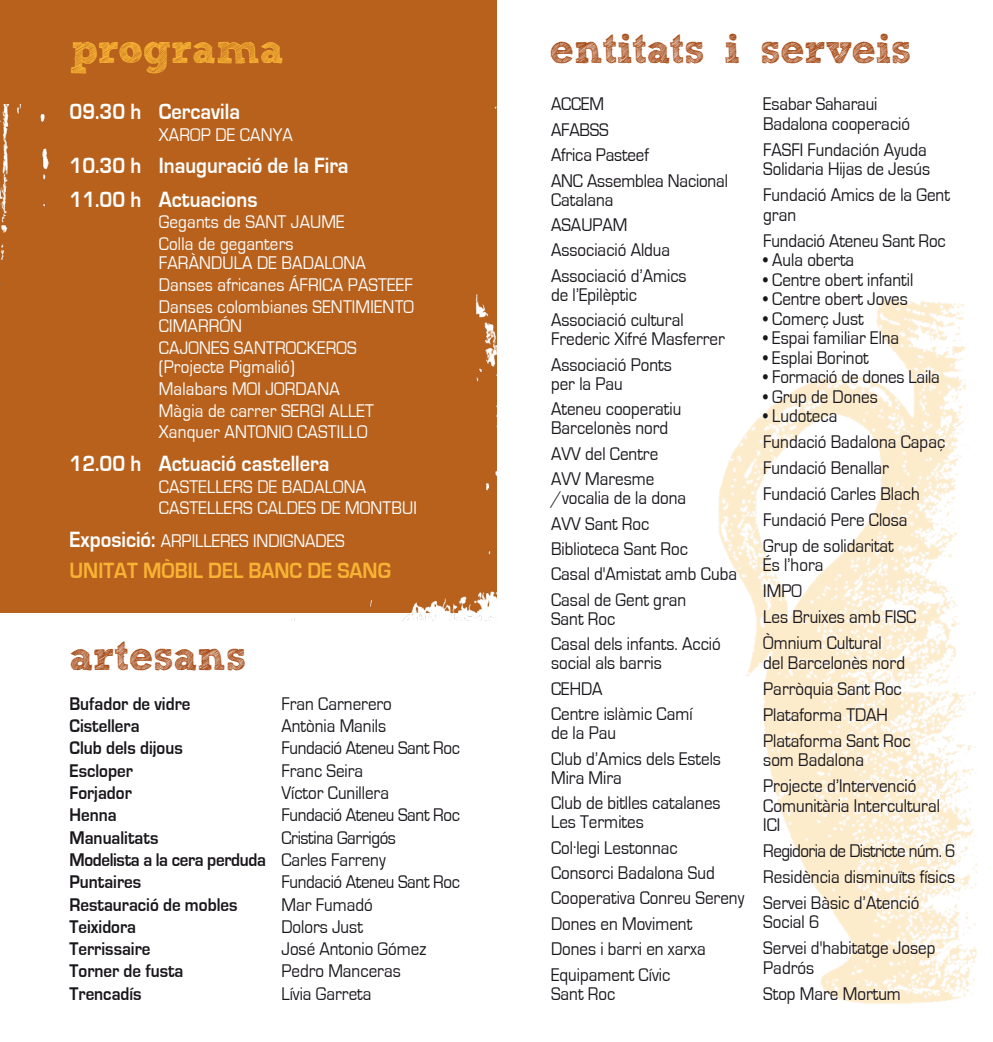
<style>
.page{position:relative;width:993px;height:1042px;background:#fff}
.page>*{position:absolute;margin:0;border:0;box-sizing:border-box;transform-origin:0 0}
.t1{font:700 41.65px "freeversion Sketch Block";letter-spacing:-.01em;color:#a94f1c}
.t2{font:700 41.65px "freeversion Sketch Block";letter-spacing:-.01em;color:#f8b334}
.t3{font:700 22.75px/33.4px "Eurostile";color:#fff;scale:.9 1}
.t4{font:700 22.75px "Eurostile";color:#f8b334;scale:.9 1}
.t5{font:18.9px/25.4px "Eurostile";color:#1a171c;scale:.9 1}
.t6{font:18.9px/21.7px "Eurostile";letter-spacing:.01em;color:#fff;scale:.9 1}
.t7{font:700 18.9px "Eurostile";color:#1a171c;scale:.9 1}
.t8{font:18.9px "Eurostile";letter-spacing:-.02em;color:#1a171c;scale:.9 1}
.t9{font:700 18.9px/22.2px "Eurostile";letter-spacing:-.02em;color:#1a171c;scale:.9 1}
.s1{font-weight:400;font-size:18.9px}
.s2{font-weight:400}
</style>
<div class="page">
<div style="left:0;top:0;width:496px;height:613px;background:#b7611d"></div>
<img style="left:718px;top:296px;width:260px;height:708px">
<img style="left:0;top:104px;width:496px;height:517px">
<h1 class="t2" style="left:69px;top:33px;width:216px">programa</h1>
<p class="t3" style="left:69px;top:95px;width:191px">09.30 h cercavila</p>
<p class="t6" style="left:159px;top:124px;width:150px">XAROP DE CANYA</p>
<p class="t3" style="left:69px;top:149px;width:311px">10.30 h Inauguració de la Fira<br>11.00 h Actuacions</p>
<p class="t6" style="left:159px;top:212px;width:194px">Gegants de Sant Jaume<br>Colla de geganters</p>
<p class="t6" style="left:159px;top:253px;width:285px">FARÀNDULA DE BADALONA<br>Danses africanes ÁFRICA PASTEEF<br>Danses colombianes SENTIMIENTO</p>
<p class="t6" style="left:159px;top:315px;width:221px">CIMARRÓN<br>CAJONES SANTROCKEROS</p>
<p class="t6" style="left:159px;top:356px;width:240px">(Projecte Pigmalió)<br>Malabars Moi Jordana<br>Màgia de carrer SerGI ALLET<br>Xanquer ANTONIO CASTILLO</p>
<p class="t3" style="left:69px;top:447px;width:290px">12.00 h Actuació castellera</p>
<p class="t6" style="left:159px;top:476px;width:288px">CASTELLERS DE BADALONA<br>CASTELLERS CALDES DE MONTBUI</p>
<p class="t3" style="left:69px;top:523px;width:124px">Exposició: <span class="s1">Arpilleres</span></p>
<p class="t6" style="left:253px;top:530px;width:12px">indignades</p>
<p class="t4" style="left:69px;top:558px;width:358px">UNITAT MÒBIL DEL BANC DE SANG</p>
<h1 class="t1" style="left:69px;top:640px;width:178px">artesans</h1>
<p class="t7" style="left:69px;top:693px;width:136px">Bufador de vidre</p>
<p class="t5" style="left:281px;top:691px;width:124px">Fran Carnerero</p>
<p class="t7" style="left:69px;top:715px;width:79px">Cistellera</p>
<p class="t5" style="left:281px;top:713px;width:118px">Antònia Manils</p>
<p class="t7" style="left:69px;top:738px;width:127px">Club dels dijous</p>
<p class="t8" style="left:281px;top:738px;width:200px">Fundació Ateneu Sant Roc</p>
<p class="t7" style="left:69px;top:760px;width:72px">Escloper</p>
<p class="t5" style="left:281px;top:758px;width:92px">Franc Seira</p>
<p class="t7" style="left:69px;top:782px;width:71px">Forjador</p>
<p class="t5" style="left:281px;top:780px;width:121px">Víctor Cunillera</p>
<p class="t7" style="left:69px;top:805px;width:54px">Henna</p>
<p class="t8" style="left:281px;top:805px;width:200px">Fundació Ateneu Sant Roc</p>
<p class="t7" style="left:69px;top:827px;width:100px">Manualitats</p>
<p class="t9" style="left:69px;top:826px;width:364px;text-indent:212px"><span class="s2">Cristina Garrigós<br></span>Modelista a la cera perduda <span class="s2">Carles Farreny<br></span>Puntaires</p>
<p class="t8" style="left:281px;top:872px;width:200px">Fundació Ateneu Sant Roc</p>
<p class="t7" style="left:69px;top:894px;width:188px">Restauració de mobles</p>
<p class="t5" style="left:281px;top:892px;width:103px">Mar Fumadó</p>
<p class="t7" style="left:69px;top:916px;width:75px">Teixidora</p>
<p class="t5" style="left:281px;top:914px;width:92px">Dolors Just</p>
<p class="t7" style="left:69px;top:938px;width:91px">Terrissaire</p>
<p class="t5" style="left:281px;top:936px;width:162px">José Antonio Gómez</p>
<p class="t7" style="left:69px;top:961px;width:128px">Torner de fusta</p>
<p class="t5" style="left:281px;top:959px;width:134px">Pedro Manceras</p>
<p class="t7" style="left:69px;top:983px;width:82px">Trencadís</p>
<p class="t5" style="left:281px;top:981px;width:101px">Lívia Garreta</p>
<h1 class="t1" style="left:549px;top:33px;width:363px">entitats i serveis</h1>
<p class="t5" style="left:551px;top:92px;width:198px">ACCEM<br>AFABSS<br>Africa Pasteef<br>ANC Assemblea Nacional</p>
<p class="t5" style="left:551px;top:187px;width:152px">Catalana<br>ASAUPAM<br>Associació Aldua<br>Associació d’Amics</p>
<p class="t5" style="left:551px;top:282px;width:149px">de l’Epilèptic<br>Associació cultural</p>
<p class="t5" style="left:551px;top:327px;width:194px">Frederic Xifré Masferrer<br>Associació Ponts</p>
<p class="t5" style="left:551px;top:371px;width:146px">per la Pau<br>Ateneu cooperatiu</p>
<p class="t5" style="left:551px;top:416px;width:131px">Barcelonès nord<br>AVV del Centre<br>AVV Maresme</p>
<p class="t5" style="left:551px;top:485px;width:208px">/vocalia de la dona<br>AVV Sant Roc<br>Biblioteca Sant Roc<br>Casal d'Amistat amb Cuba<br>Casal de Gent gran</p>
<p class="t5" style="left:551px;top:606px;width:190px">Sant Roc<br>Casal dels infants. Acció</p>
<p class="t5" style="left:551px;top:651px;width:159px">social als barris<br>CEHDA<br>Centre islàmic Camí</p>
<p class="t5" style="left:551px;top:721px;width:190px">de la Pau<br>Club d’Amics dels Estels</p>
<p class="t5" style="left:551px;top:765px;width:190px">Mira Mira<br>Club de bitlles catalanes</p>
<p class="t5" style="left:551px;top:809px;width:216px">Les Termites<br>Col.legi Lestonnac<br>Consorci Badalona Sud<br>Cooperativa Conreu Sereny<br>Dones en Moviment<br>Dones i barri en xarxa<br>Equipament Cívic</p>
<p class="t5" style="left:551px;top:981px;width:73px">Sant Roc</p>
<p class="t5" style="left:763px;top:95px;width:164px;line-height:19.4px">Esabar Saharaui<br>Badalona cooperació</p>
<p class="t5" style="left:763px;top:140px;width:187px;line-height:19.4px">FASFI Fundación Ayuda<br>Solidaria Hijas de Jesús</p>
<p class="t5" style="left:763px;top:186px;width:209px;line-height:19.4px">Fundació Amics de la Gent gran</p>
<p class="t5" style="left:763px;top:228px;width:204px">Fundació Ateneu Sant Roc</p>
<p class="t5" style="left:763px;top:248px;width:102px">• Aula oberta</p>
<p class="t5" style="left:763px;top:267px;width:168px">• Centre obert infantil</p>
<p class="t5" style="left:763px;top:286px;width:162px">• Centre obert Joves</p>
<p class="t5" style="left:763px;top:306px;width:113px">• Comerç Just</p>
<p class="t5" style="left:763px;top:325px;width:153px">• Espai familiar Elna</p>
<p class="t5" style="left:763px;top:345px;width:119px">• Esplai Borinot</p>
<p class="t5" style="left:763px;top:364px;width:197px">• Formació de dones Laila</p>
<p class="t5" style="left:763px;top:384px;width:129px">• Grup de Dones</p>
<p class="t5" style="left:763px;top:403px;width:204px;line-height:25.9px">• Ludoteca<br>Fundació Badalona Capaç<br>Fundació Benallar<br>Fundació Carles Blach<br>Fundació Pere Closa<br>Grup de solidaritat</p>
<p class="t5" style="left:763px;top:552px;width:172px;line-height:25.9px">És l’hora<br>IMPO<br>Les Bruixes amb FISC<br>Òmnium Cultural</p>
<p class="t5" style="left:763px;top:650px;width:165px;line-height:25.9px">del Barcelonès nord<br>Parròquia Sant Roc<br>Plataforma TDAH<br>Plataforma Sant Roc</p>
<p class="t5" style="left:763px;top:747px;width:172px;line-height:25.9px">som Badalona<br>Projecte d’Intervenció</p>
<p class="t5" style="left:763px;top:796px;width:198px;line-height:19.4px">Comunitària Intercultural<br>ICI</p>
<p class="t5" style="left:763px;top:838px;width:215px;line-height:25.9px;text-align:justify">Regidoria de Districte núm. 6<br>Residència disminuïts físics Servei Bàsic d’Atenció</p>
<p class="t5" style="left:763px;top:909px;width:193px;line-height:25.9px">Social 6<br>Servei d'habitatge Josep</p>
<p class="t5" style="left:763px;top:955px;width:154px;line-height:25.9px">Padrós<br>Stop Mare Mortum</p>
</div>
